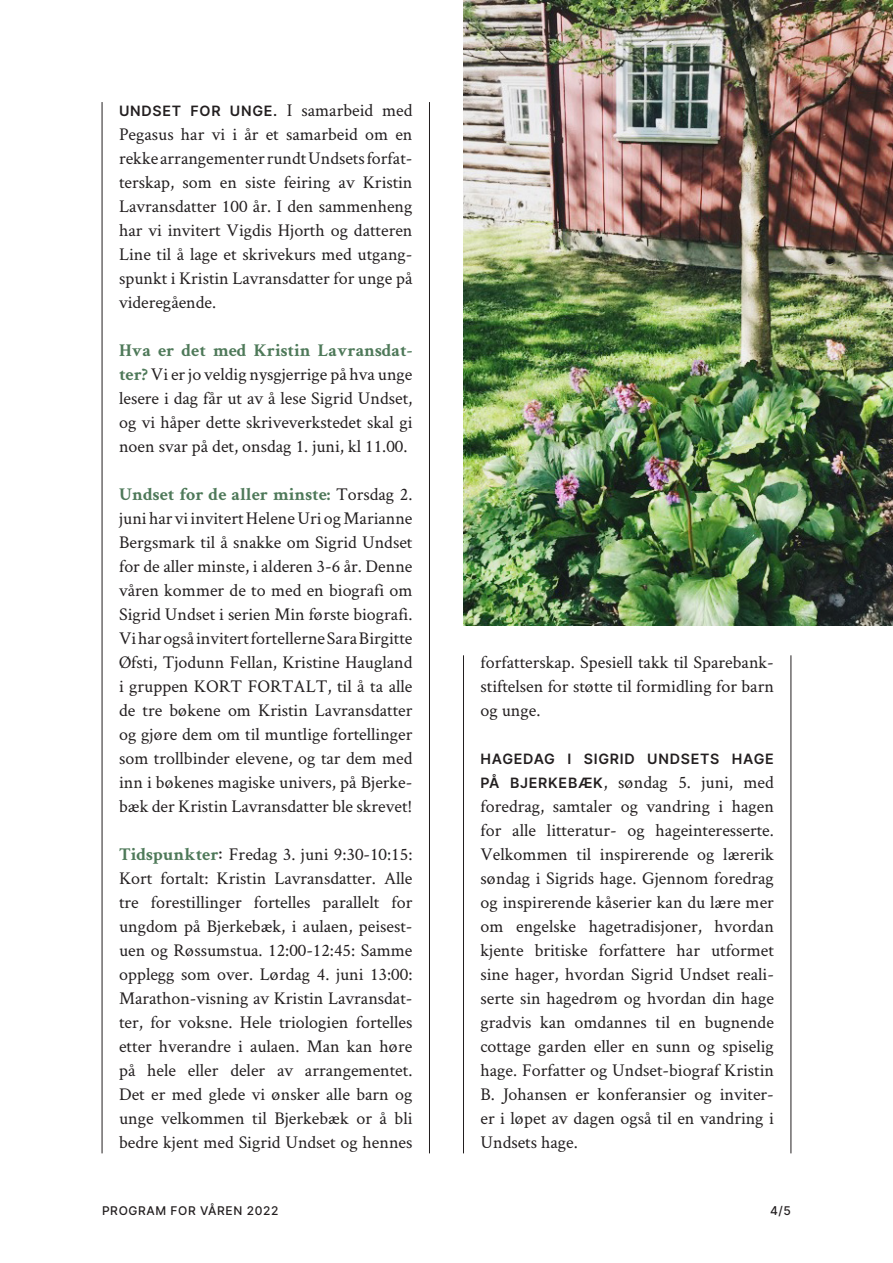
<style>
.page{position:relative;width:893px;height:1263px;background:#fff}
.page>*{position:absolute;margin:0;border:0;box-sizing:border-box;transform-origin:0 0}
.t1{font:18px/24px "Crimson Text";color:#231f20;text-align:justify}
.t2{font:600 14.25px "Inter";letter-spacing:.05em;color:#231f20}
.t3{font:500 12px "Inter";letter-spacing:.05em;color:#231f20}
.s1{font-family:"Crimson Text";font-weight:400;font-size:18px}
.s2{font-weight:700;color:#4e7959}
.s3{font-family:"Inter";font-weight:600;font-size:14.25px}
</style>
<div class="page">
<hr style="left:102px;top:102px;width:1px;height:1051px;background:#231f20">
<hr style="left:429px;top:102px;width:1px;height:1051px;background:#231f20">
<hr style="left:463px;top:655px;width:1px;height:498px;background:#231f20">
<hr style="left:791px;top:655px;width:1px;height:498px;background:#231f20">
<img style="left:463px;top:0;width:430px;height:625px">
<p class="t2" style="left:119px;top:100px;width:295px">UNDSET FOR UNGE. <span class="s1">I samarbeid med</span></p>
<p class="t1" style="left:119px;top:121px;width:295px">Pegasus har vi i år et samarbeid om en rekke arrangementer rundt Undsets forfat&shy;terskap, som en siste feiring av Kristin Lavransdatter 100 år. I den sammenheng har vi invitert Vigdis Hjorth og datteren Line til å lage et skrivekurs med utgang&shy;spunkt i Kristin Lavransdatter for unge på videregående.</p>
<p class="t1" style="left:119px;top:337px;width:295px"><span class="s2">Hva er det med Kristin Lavransdat&shy;ter?</span> Vi er jo veldig nysgjerrige på hva unge lesere i dag får ut av å lese Sigrid Undset, og vi håper dette skriveverkstedet skal gi noen svar på det, onsdag 1. juni, kl 11.00.</p>
<p class="t1" style="left:119px;top:481px;width:295px"><span class="s2">Undset for de aller minste:</span> Torsdag 2. juni har vi invitert Helene Uri og Marianne Bergsmark til å snakke om Sigrid Undset for de aller minste, i alderen 3-6 år. Denne våren kommer de to med en biografi om Sigrid Undset i serien Min første biografi.<br>Vi har også invitert fortellerne Sara Birgitte Øfsti, Tjodunn Fellan, Kristine Haugland i gruppen KORT FORTALT, til å ta alle de tre bøkene om Kristin Lavransdatter og gjøre dem om til muntlige fortellinger som trollbinder elevene, og tar dem med inn i bøkenes magiske univers, på Bjerke&shy;bæk der Kristin Lavransdatter ble skrevet!</p>
<p class="t1" style="left:119px;top:841px;width:295px"><span class="s2">Tidspunkter</span><span class="s3">:</span> Fredag 3. juni 9:30-10:15:<br>Kort fortalt: Kristin Lavransdatter. Alle tre forestillinger fortelles parallelt for ungdom på Bjerkebæk, i aulaen, peisest&shy;uen og Røssumstua. 12:00-12:45: Samme opplegg som over. Lørdag 4. juni 13:00:<br>Marathon-visning av Kristin Lavransdat&shy;ter, for voksne. Hele triologien fortelles etter hverandre i aulaen. Man kan høre på hele eller deler av arrangementet.<br>Det er med glede vi ønsker alle barn og unge velkommen til Bjerkebæk or å bli bedre kjent med Sigrid Undset og hennes</p>
<p class="t1" style="left:480px;top:649px;width:295px">forfatterskap. Spesiell takk til Sparebank&shy;stiftelsen for støtte til formidling for barn og unge.</p>
<p class="t2" style="left:480px;top:748px;width:295px">HAGEDAG I SIGRID UNDSETS HAGE</p>
<p class="t1" style="left:480px;top:769px;width:295px"><span class="s3">PÅ BJERKEBÆK</span>, søndag 5. juni, med foredrag, samtaler og vandring i hagen for alle litteratur- og hageinteresserte.<br>Velkommen til inspirerende og lærerik søndag i Sigrids hage. Gjennom foredrag og inspirerende kåserier kan du lære mer om engelske hagetradisjoner, hvordan kjente britiske forfattere har utformet sine hager, hvordan Sigrid Undset reali&shy;serte sin hagedrøm og hvordan din hage gradvis kan omdannes til en bugnende cottage garden eller en sunn og spiselig hage. Forfatter og Undset-biograf Kristin B. Johansen er konferansier og inviter&shy;er i løpet av dagen også til en vandring i Undsets hage.</p>
<p class="t3" style="left:102px;top:1202px;width:178px">PROGRAM FOR VÅREN 2022</p>
<p class="t3" style="left:770px;top:1202px;width:22px">4/5</p>
</div>
